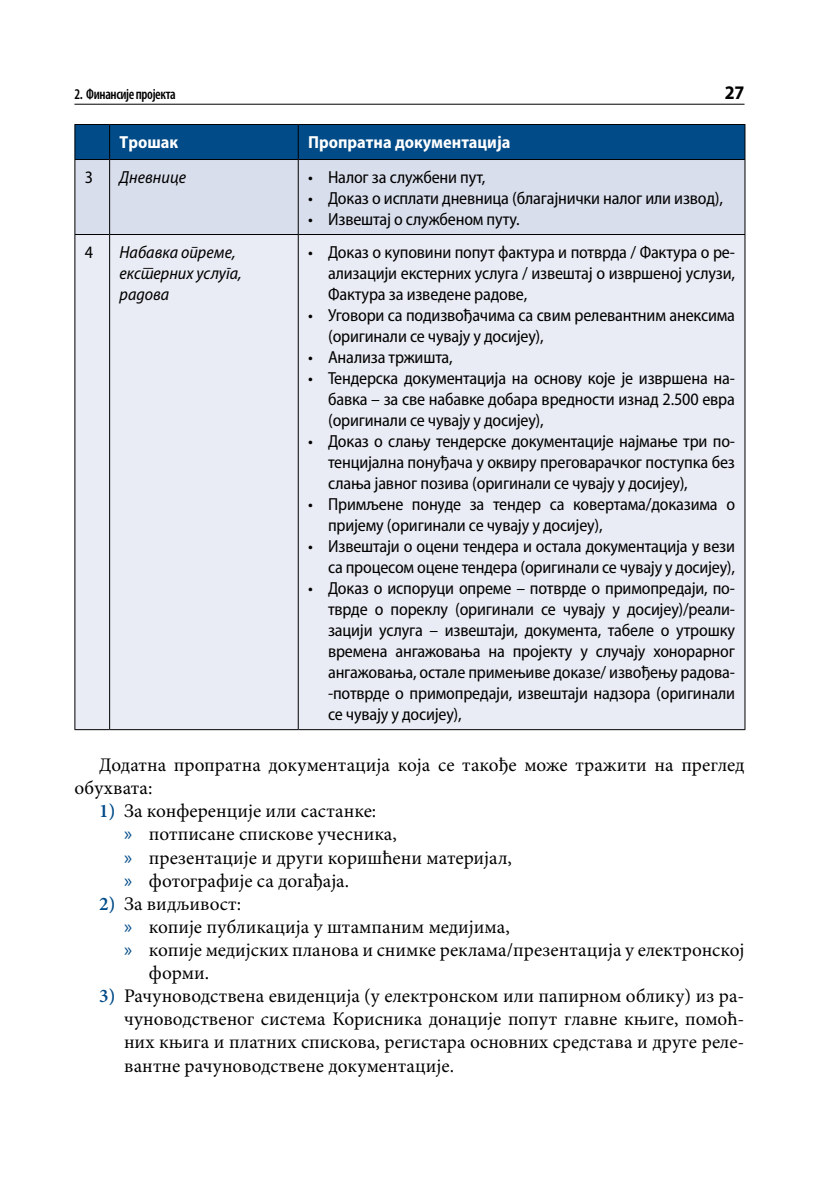
<style>
.page{position:relative;width:819px;height:1191px;background:#fff}
.page>*{position:absolute;margin:0;border:0;box-sizing:border-box;transform-origin:0 0}
.t1{font:19.25px/23.1px "Minion Pro";color:#000}
.t2{font:700 semi-condensed 19.25px "Myriad Pro";color:#000}
.t3{font:semi-condensed 17.5px/21px "Myriad Pro";letter-spacing:-.01em;color:#000;text-align:justify}
.t4{font:italic semi-condensed 17.5px/21px "Myriad Pro";color:#000}
.t5{font:700 semi-condensed 17.5px "Myriad Pro";color:#fff}
.t6{font:600 condensed 14.88px "Myriad Pro";letter-spacing:-.025em;color:#000;scale:.95 1}
.s1{font-weight:600;color:#004b88}
.s2{font-family:"Myriad Pro";color:#004b88}
</style>
<div class="page">
<hr style="left:74px;top:104px;width:670px;height:1px;background:#000">
<div style="left:75px;top:125px;width:669px;height:34px;background:#004b88"></div>
<div style="left:75px;top:160px;width:669px;height:74px;background:#d9deec"></div>
<div style="left:75px;top:235px;width:669px;height:494px;background:#e9ecf4"></div>
<hr style="left:74px;top:124px;width:36px;height:1px;background:#000">
<hr style="left:74px;top:125px;width:1px;height:34px;background:#000">
<hr style="left:110px;top:124px;width:188px;height:1px;background:#000">
<hr style="left:109px;top:125px;width:1px;height:34px;background:#000">
<hr style="left:298px;top:124px;width:447px;height:1px;background:#000">
<hr style="left:298px;top:125px;width:1px;height:34px;background:#000">
<hr style="left:744px;top:125px;width:1px;height:34px;background:#000">
<hr style="left:74px;top:159px;width:36px;height:1px;background:#000">
<hr style="left:110px;top:159px;width:188px;height:1px;background:#000">
<hr style="left:298px;top:159px;width:447px;height:1px;background:#000">
<hr style="left:74px;top:160px;width:1px;height:74px;background:#000">
<hr style="left:109px;top:160px;width:1px;height:74px;background:#000">
<hr style="left:298px;top:160px;width:1px;height:74px;background:#000">
<hr style="left:744px;top:160px;width:1px;height:74px;background:#000">
<hr style="left:74px;top:234px;width:36px;height:1px;background:#000">
<hr style="left:74px;top:235px;width:1px;height:494px;background:#000">
<hr style="left:110px;top:234px;width:188px;height:1px;background:#000">
<hr style="left:109px;top:235px;width:1px;height:494px;background:#000">
<hr style="left:298px;top:234px;width:447px;height:1px;background:#000">
<hr style="left:298px;top:235px;width:1px;height:494px;background:#000">
<hr style="left:744px;top:235px;width:1px;height:494px;background:#000">
<hr style="left:74px;top:729px;width:36px;height:1px;background:#000">
<hr style="left:110px;top:729px;width:188px;height:1px;background:#000">
<hr style="left:298px;top:729px;width:447px;height:1px;background:#000">
<p class="t6" style="left:74px;top:86px;width:108px">2. Финансије пројекта</p>
<p class="t2" style="left:724px;top:82px;width:21px">27</p>
<p class="t5" style="left:119px;top:132px;width:60px">Трошак</p>
<p class="t5" style="left:308px;top:132px;width:204px">Пропратна документација</p>
<p class="t3" style="left:85px;top:167px;width:10px">3</p>
<p class="t4" style="left:119px;top:167px;width:68px">Дневнице</p>
<p class="t3" style="left:308px;top:167px;width:179px">• Налог за службени пут,</p>
<p class="t3" style="left:308px;top:188px;width:416px">• Доказ о исплати дневница (благајнички налог или извод),</p>
<p class="t3" style="left:308px;top:209px;width:213px">• Извештај о службеном путу.</p>
<p class="t3" style="left:85px;top:241px;width:10px">4</p>
<p class="t4" style="left:119px;top:242px;width:124px">Набавка опреме, екстерних услуга, радова</p>
<p class="t3" style="left:328px;top:241px;width:408px;text-indent:-20px">• Доказ о куповини попут фактура и потврда / Фактура о ре&shy;ализацији екстерних услуга / извештај о извршеној услузи, Фактура за изведене радове,</p>
<p class="t3" style="left:328px;top:304px;width:408px;text-indent:-20px">• Уговори са подизвођачима са свим релевантним анексима (оригинали се чувају у досијеу),</p>
<p class="t3" style="left:308px;top:346px;width:146px">• Анализа тржишта,</p>
<p class="t3" style="left:328px;top:367px;width:408px;text-indent:-20px">• Тендерска документација на основу које је извршена на&shy;бавка – за све набавке добара вредности изнад 2.500 евра (оригинали се чувају у досијеу),</p>
<p class="t3" style="left:328px;top:430px;width:408px;text-indent:-20px">• Доказ о слању тендерске документације најмање три по&shy;тенцијална понуђача у оквиру преговарачког поступка без слања јавног позива (оригинали се чувају у досијеу),</p>
<p class="t3" style="left:328px;top:493px;width:408px;text-indent:-20px">• Примљене понуде за тендер са ковертама/доказима о пријему (оригинали се чувају у досијеу),</p>
<p class="t3" style="left:308px;top:535px;width:428px;text-align:right">• Извештаји о оцени тендера и остала документација у вези са процесом оцене тендера (оригинали се чувају у досијеу),</p>
<p class="t3" style="left:328px;top:577px;width:408px;text-indent:-20px">• Доказ о испоруци опреме – потврде о примопредаји, по&shy;тврде о пореклу (оригинали се чувају у досијеу)/реали&shy;зацији услуга – извештаји, документа, табеле о утрошку времена ангажовања на пројекту у случају хонорарног ангажовања, остале примењиве доказе/ извођењу радова--потврде о примопредаји, извештаји надзора (оригинали се чувају у досијеу),</p>
<p class="t1" style="left:74px;top:754px;width:671px;text-indent:25px">Додатна пропратна документација која се такође може тражити на преглед обухвата:</p>
<p class="t1" style="left:124px;top:800px;width:389px;text-indent:-25px"><span class="s1">1)</span> За конференције или састанке:<br><span class="s2">»</span> потписане спискове учесника,<br><span class="s2">»</span> презентације и други коришћени материјал, <span class="s2">»</span> фотографије са догађаја.</p>
<p class="t1" style="left:99px;top:893px;width:143px"><span class="s1">2)</span> За видљивост:</p>
<p class="t1" style="left:124px;top:916px;width:387px"><span class="s2">»</span> копије публикација у штампаним медијима,</p>
<p class="t1" style="left:124px;top:939px;width:622px"><span class="s2">»</span> копије медијских планова и снимке реклама/презентација у електронској</p>
<p class="t1" style="left:149px;top:962px;width:62px">форми.</p>
<p class="t1" style="left:124px;top:985px;width:622px;text-align:justify;text-indent:-25px"><span class="s1">3)</span> Рачуноводствена евиденција (у електронском или папирном облику) из ра&shy;чуноводственог система Корисника донације попут главне књиге, помоћ&shy;них књига и платних спискова, регистара основних средстава и друге реле&shy;вантне рачуноводствене документације.</p>
</div>
